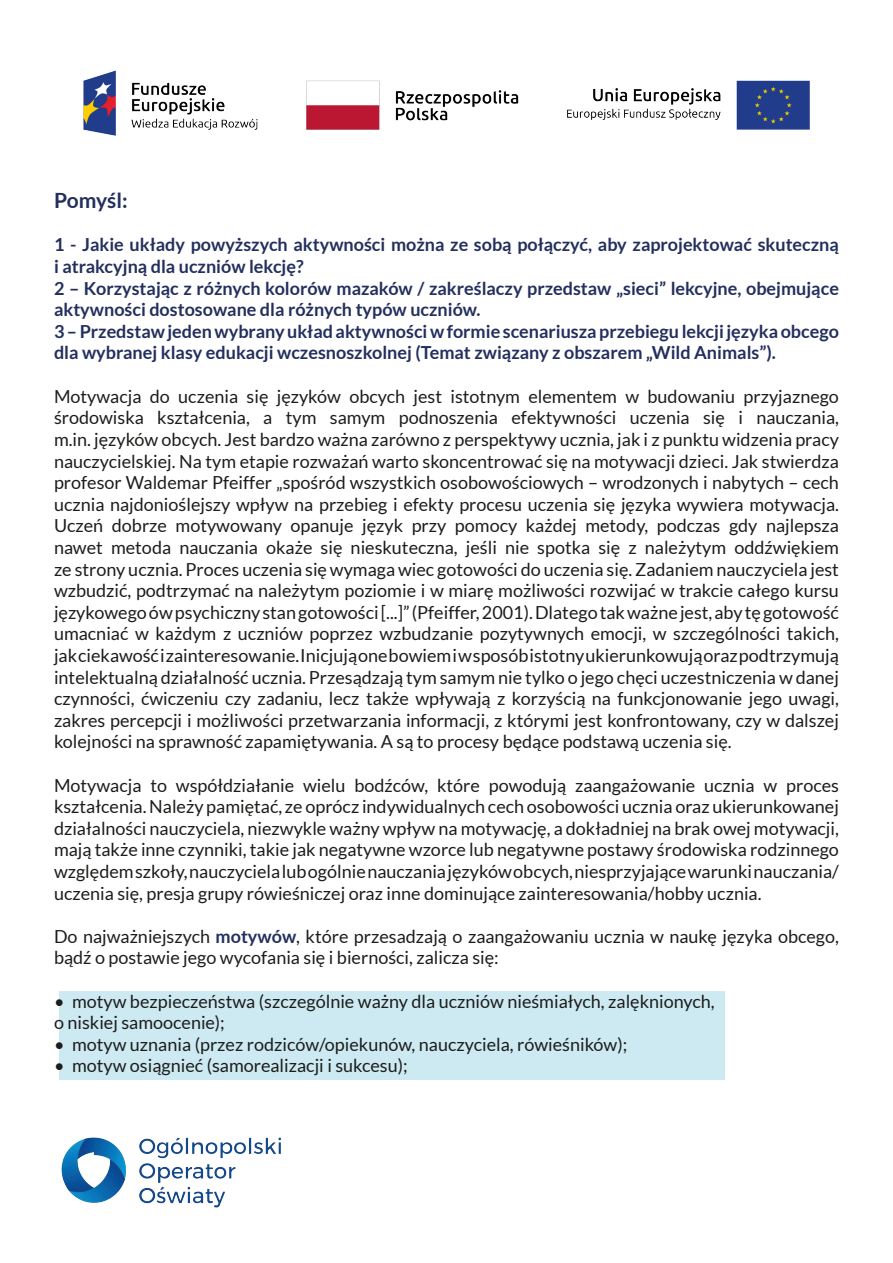
<style>
.page{position:relative;width:893px;height:1263px;background:#fff}
.page>*{position:absolute;margin:0;border:0;box-sizing:border-box;transform-origin:0 0}
.Treść{font:700 21px "Lato";color:#232f5d}
.Treść-2{font:18px/21.6px "Lato";color:#1d1d1b;text-align:justify}
.Treść-3{font:700 18px/21.6px "Lato";color:#232f5d}
.s1{font-weight:700;color:#232f5d}
</style>
<div class="page">
<img style="left:61px;top:1137px;width:220px;height:71px">
<img style="left:83px;top:70px;width:727px;height:66px">
<div style="left:60px;top:991px;width:665px;height:89px;background:#cdeaf2"></div>
<p class="Treść" style="left:54px;top:189px;width:75px">Pomyśl:</p>
<p class="Treść-3" style="left:54px;top:234px;width:786px">1 - Jakie układy powyższych aktywności można ze sobą połączyć, aby zaprojektować skuteczną i atrakcyjną dla uczniów lekcję?</p>
<p class="Treść-3" style="left:54px;top:277px;width:786px">2 – Korzystając z różnych kolorów mazaków / zakreślaczy przedstaw „sieci” lekcyjne, obejmujące aktywności dostosowane dla różnych typów uczniów.</p>
<p class="Treść-3" style="left:54px;top:320px;width:786px">3 – Przedstaw jeden wybrany układ aktywności w formie scenariusza przebiegu lekcji języka obcego dla wybranej klasy edukacji wczesnoszkolnej (Temat związany z obszarem „Wild Animals”).</p>
<p class="Treść-2" style="left:54px;top:385px;width:786px">Motywacja do uczenia się języków obcych jest istotnym elementem w budowaniu przyjaznego środowiska kształcenia, a tym samym podnoszenia efektywności uczenia się i nauczania, m.in. języków obcych. Jest bardzo ważna zarówno z perspektywy ucznia, jak i z punktu widzenia pracy nauczycielskiej. Na tym etapie rozważań warto skoncentrować się na motywacji dzieci. Jak stwierdza profesor Waldemar Pfeiffer „spośród wszystkich osobowościowych – wrodzonych i nabytych – cech ucznia najdonioślejszy wpływ na przebieg i efekty procesu uczenia się języka wywiera motywacja.<br>Uczeń dobrze motywowany opanuje język przy pomocy każdej metody, podczas gdy najlepsza nawet metoda nauczania okaże się nieskuteczna, jeśli nie spotka się z należytym oddźwiękiem ze strony ucznia. Proces uczenia się wymaga wiec gotowości do uczenia się. Zadaniem nauczyciela jest wzbudzić, podtrzymać na należytym poziomie i w miarę możliwości rozwijać w trakcie całego kursu językowego ów psychiczny stan gotowości [...]” (Pfeiffer, 2001). Dlatego tak ważne jest, aby tę gotowość umacniać w każdym z uczniów poprzez wzbudzanie pozytywnych emocji, w szczególności takich, jak ciekawość i zainteresowanie. Inicjują one bowiem i w sposób istotny ukierunkowują oraz podtrzymują intelektualną działalność ucznia. Przesądzają tym samym nie tylko o jego chęci uczestniczenia w danej czynności, ćwiczeniu czy zadaniu, lecz także wpływają z korzyścią na funkcjonowanie jego uwagi, zakres percepcji i możliwości przetwarzania informacji, z którymi jest konfrontowany, czy w dalszej kolejności na sprawność zapamiętywania. A są to procesy będące podstawą uczenia się.</p>
<p class="Treść-2" style="left:54px;top:774px;width:786px">Motywacja to współdziałanie wielu bodźców, które powodują zaangażowanie ucznia w proces kształcenia. Należy pamiętać, ze oprócz indywidualnych cech osobowości ucznia oraz ukierunkowanej działalności nauczyciela, niezwykle ważny wpływ na motywację, a dokładniej na brak owej motywacji, mają także inne czynniki, takie jak negatywne wzorce lub negatywne postawy środowiska rodzinnego względem szkoły, nauczyciela lub ogólnie nauczania języków obcych, niesprzyjające warunki nauczania/ uczenia się, presja grupy rówieśniczej oraz inne dominujące zainteresowania/hobby ucznia.</p>
<p class="Treść-2" style="left:54px;top:925px;width:786px">Do najważniejszych <span class="s1">motywów</span>, które przesadzają o zaangażowaniu ucznia w naukę języka obcego, bądź o postawie jego wycofania się i bierności, zalicza się:</p>
<p class="Treść-2" style="left:54px;top:990px;width:662px">• motyw bezpieczeństwa (szczególnie ważny dla uczniów nieśmiałych, zalęknionych,</p>
<p class="Treść-2" style="left:54px;top:1012px;width:172px">o niskiej samoocenie);</p>
<p class="Treść-2" style="left:54px;top:1033px;width:575px">• motyw uznania (przez rodziców/opiekunów, nauczyciela, rówieśników);</p>
<p class="Treść-2" style="left:54px;top:1055px;width:355px">• motyw osiągnieć (samorealizacji i sukcesu);</p>
</div>
